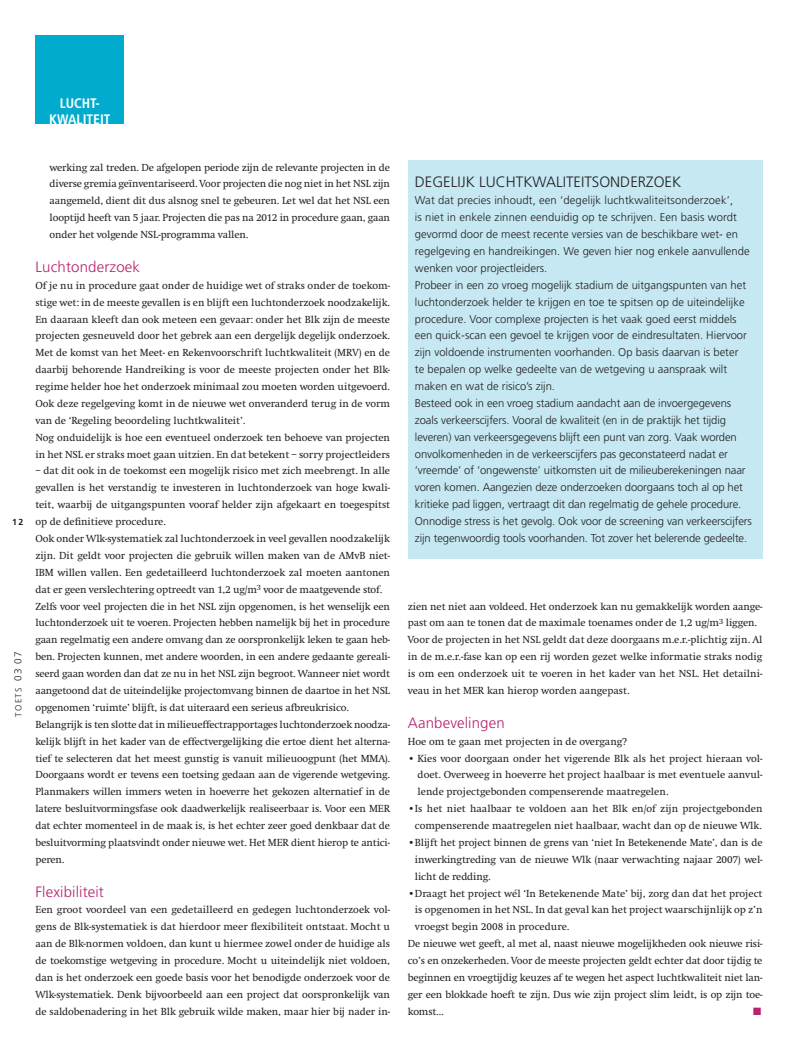
<style>
.page{position:relative;width:798px;height:1053px;background:#fff}
.page>*{position:absolute;margin:0;border:0;box-sizing:border-box;transform-origin:0 0}
._05_tussenkop{font:300 15px "Frutiger";letter-spacing:.01em;color:#b62270}
._12_kaderkop{font:300 15px "Frutiger";color:#231f20}
._00_rubriek{font:700 condensed 13.75px "Frutiger";color:#fff}
._13_kadertekst{font:300 11.25px/16.9px "Frutiger";color:#231f20}
.Standaard{font:10.62px/16.9px "Swift";letter-spacing:-.01em;color:#231f20;text-align:justify}
._06_broodtekst{font:10.62px "Zapf Dingbats ITC";color:#b62270}
.t1{font:300 8.75px "Frutiger";letter-spacing:.14em;color:#231f20}
.t2{font:700 8.75px "Frutiger";color:#231f20}
.s1{font-size:10px}
</style>
<div class="page">
<div style="left:35px;top:35px;width:89px;height:89px;background:#00abcd"></div>
<div style="left:407px;top:160px;width:355px;height:399px;background:#c5e8f2"></div>
<p class="_00_rubriek" style="left:60px;top:95px;width:42px">LUCHT-</p>
<p class="_00_rubriek" style="left:49px;top:111px;width:63px">KWALITEIT</p>
<p class="t2" style="left:12px;top:517px;width:12px">12</p>
<p class="t1" style="left:13px;top:716px;width:67px;rotate:-90deg">TOETS <span class="s1">03 07</span></p>
<p class="Standaard" style="left:50px;top:159px;width:342px">werking zal treden. De afgelopen periode zijn de relevante projecten in de diverse gremia geïnventariseerd. Voor projecten die nog niet in het NSL zijn aangemeld, dient dit dus alsnog snel te gebeuren. Let wel dat het NSL een looptijd heeft van 5 jaar. Projecten die pas na 2012 in procedure gaan, gaan onder het volgende NSL-programma vallen.</p>
<p class="_05_tussenkop" style="left:35px;top:258px;width:106px">Luchtonderzoek</p>
<p class="Standaard" style="left:35px;top:277px;width:356px">Of je nu in procedure gaat onder de huidige wet of straks onder de toekom&shy;stige wet: in de meeste gevallen is en blijft een luchtonderzoek noodzakelijk.<br>En daaraan kleeft dan ook meteen een gevaar: onder het Blk zijn de meeste projecten gesneuveld door het gebrek aan een dergelijk degelijk onderzoek.<br>Met de komst van het Meet- en Rekenvoorschrift luchtkwaliteit (MRV) en de daarbij behorende Handreiking is voor de meeste projecten onder het Blk&shy;regime helder hoe het onderzoek minimaal zou moeten worden uitgevoerd.<br>Ook deze regelgeving komt in de nieuwe wet onveranderd terug in de vorm van de ‘Regeling beoordeling luchtkwaliteit’.</p>
<p class="Standaard" style="left:35px;top:429px;width:356px">Nog onduidelijk is hoe een eventueel onderzoek ten behoeve van projecten in het NSL er straks moet gaan uitzien. En dat betekent – sorry projectleiders</p>
<p class="Standaard" style="left:35px;top:462px;width:356px">– dat dit ook in de toekomst een mogelijk risico met zich meebrengt. In alle gevallen is het verstandig te investeren in luchtonderzoek van hoge kwali&shy;teit, waarbij de uitgangspunten vooraf helder zijn afgekaart en toegespitst op de definitieve procedure.</p>
<p class="Standaard" style="left:35px;top:530px;width:356px">Ook onder Wlk-systematiek zal luchtonderzoek in veel gevallen noodzakelijk zijn. Dit geldt voor projecten die gebruik willen maken van de AMvB niet-IBM willen vallen. Een gedetailleerd luchtonderzoek zal moeten aantonen dat er geen verslechtering optreedt van 1,2 ug/m<sup>3</sup> voor de maatgevende stof.</p>
<p class="Standaard" style="left:35px;top:597px;width:356px">Zelfs voor veel projecten die in het NSL zijn opgenomen, is het wenselijk een luchtonderzoek uit te voeren. Projecten hebben namelijk bij het in procedure gaan regelmatig een andere omvang dan ze oorspronkelijk leken te gaan heb&shy;ben. Projecten kunnen, met andere woorden, in een andere gedaante gereali&shy;seerd gaan worden dan dat ze nu in het NSL zijn begroot. Wanneer niet wordt aangetoond dat de uiteindelijke projectomvang binnen de daartoe in het NSL opgenomen ‘ruimte’ blijft, is dat uiteraard een serieus afbreukrisico.</p>
<p class="Standaard" style="left:35px;top:716px;width:356px">Belangrijk is ten slotte dat in milieueffectrapportages luchtonderzoek noodza&shy;kelijk blijft in het kader van de effectvergelijking die ertoe dient het alterna&shy;tief te selecteren dat het meest gunstig is vanuit milieuoogpunt (het MMA).<br>Doorgaans wordt er tevens een toetsing gedaan aan de vigerende wetgeving.<br>Planmakers willen immers weten in hoeverre het gekozen alternatief in de latere besluitvormingsfase ook daadwerkelijk realiseerbaar is. Voor een MER dat echter momenteel in de maak is, is het echter zeer goed denkbaar dat de besluitvorming plaatsvindt onder nieuwe wet. Het MER dient hierop te antici&shy;peren.</p>
<p class="_05_tussenkop" style="left:35px;top:882px;width:70px">Flexibiliteit</p>
<p class="Standaard" style="left:35px;top:901px;width:356px">Een groot voordeel van een gedetailleerd en gedegen luchtonderzoek vol&shy;gens de Blk-systematiek is dat hierdoor meer flexibiliteit ontstaat. Mocht u aan de Blk-normen voldoen, dan kunt u hiermee zowel onder de huidige als de toekomstige wetgeving in procedure. Mocht u uiteindelijk niet voldoen, dan is het onderzoek een goede basis voor het benodigde onderzoek voor de Wlk-systematiek. Denk bijvoorbeeld aan een project dat oorspronkelijk van de saldobenadering in het Blk gebruik wilde maken, maar hier bij nader in-</p>
<p class="_12_kaderkop" style="left:415px;top:174px;width:268px">Degelijk luchtkwalite itsonderzoe k</p>
<p class="_13_kadertekst" style="left:415px;top:192px;width:336px">Wat dat precies inhoudt, een ‘degelijk luchtkwaliteitsonderzoek’,<br>is niet in enkele zinnen eenduidig op te schrijven. Een basis wordt gevormd door de meest recente versies van de beschikbare wet- en regelgeving en handreikingen. We geven hier nog enkele aanvullende wenken voor projectleiders.</p>
<p class="_13_kadertekst" style="left:415px;top:276px;width:333px">Probeer in een zo vroeg mogelijk stadium de uitgangspunten van het luchtonderzoek helder te krijgen en toe te spitsen op de uiteindelijke procedure. Voor complexe projecten is het vaak goed eerst middels een quick-scan een gevoel te krijgen voor de eindresultaten. H iervoor zijn voldoende instrumenten voorhanden. Op basis daarvan is beter te bepalen op welke gedeelte van de wetgeving u aanspraak wilt maken en wat de risico’s zijn.</p>
<p class="_13_kadertekst" style="left:415px;top:395px;width:338px">Besteed ook in een vroeg stadium aandacht aan de invoergegevens zoals verkeerscijfers. Vooral de kwaliteit (en in de praktijk het tijdig leveren) van verkeersgegevens blijft een punt van zorg. Vaak worden onvolkomenheden in de verkeerscijfers pas geconstateerd nadat er ‘vreemde’ of ‘ongewenste’ uitkomsten uit de milieuberekeningen naar voren komen. Aangezien deze onderzoeken doorgaans toch al op het kritieke pad liggen, vertraagt dit dan regelmatig de gehele procedure.<br>Onnodige stress is het gevolg. Ook voor de screening van verkeerscijfers zijn tegenwoordig tools voorhanden. Tot zover het belerende gedeelte.</p>
<p class="Standaard" style="left:407px;top:597px;width:356px">zien net niet aan voldeed. Het onderzoek kan nu gemakkelijk worden aange&shy;past om aan te tonen dat de maximale toenames onder de 1,2 ug/m<sup>3</sup> liggen.</p>
<p class="Standaard" style="left:407px;top:631px;width:356px">Voor de projecten in het NSL geldt dat deze doorgaans m.e.r.-plichtig zijn. Al in de m.e.r.-fase kan op een rij worden gezet welke informatie straks nodig is om een onderzoek uit te voeren in het kader van het NSL. Het detailni&shy;veau in het MER kan hierop worden aangepast.</p>
<p class="_05_tussenkop" style="left:407px;top:714px;width:98px">Aanbevelingen</p>
<p class="Standaard" style="left:407px;top:732px;width:220px">Hoe om te gaan met projecten in de overgang?</p>
<p class="Standaard" style="left:417px;top:749px;width:346px;text-indent:-10px">• Kies voor doorgaan onder het vigerende Blk als het project hieraan vol&shy;doet. Overweeg in hoeverre het project haalbaar is met eventuele aanvul&shy;lende projectgebonden compenserende maatregelen.</p>
<p class="Standaard" style="left:407px;top:800px;width:356px;text-align:right">•Is het niet haalbaar te voldoen aan het Blk en/of zijn projectgebonden compenserende maatregelen niet haalbaar, wacht dan op de nieuwe Wlk.</p>
<p class="Standaard" style="left:415px;top:834px;width:349px;text-indent:-7px">•Blijft het project binnen de grens van ‘niet In Betekenende Mate’, dan is de inwerkingtreding van de nieuwe Wlk (naar verwachting najaar 2007) wel&shy;licht de redding.</p>
<p class="Standaard" style="left:415px;top:884px;width:349px;text-indent:-7px">•Draagt het project wél ‘In Betekenende Mate’ bij, zorg dan dat het project is opgenomen in het NSL. In dat geval kan het project waarschijnlijk op z’n vroegst begin 2008 in procedure.</p>
<p class="Standaard" style="left:407px;top:935px;width:356px">De nieuwe wet geeft, al met al, naast nieuwe mogelijkheden ook nieuwe risi&shy;co’s en onzekerheden. Voor de meeste projecten geldt echter dat door tijdig te beginnen en vroegtijdig keuzes af te wegen het aspect luchtkwaliteit niet lan&shy;ger een blokkade hoeft te zijn. Dus wie zijn project slim leidt, is op zijn toe&shy;komst…</p>
<p class="_06_broodtekst" style="left:753px;top:1006px;width:10px">■</p>
</div>
